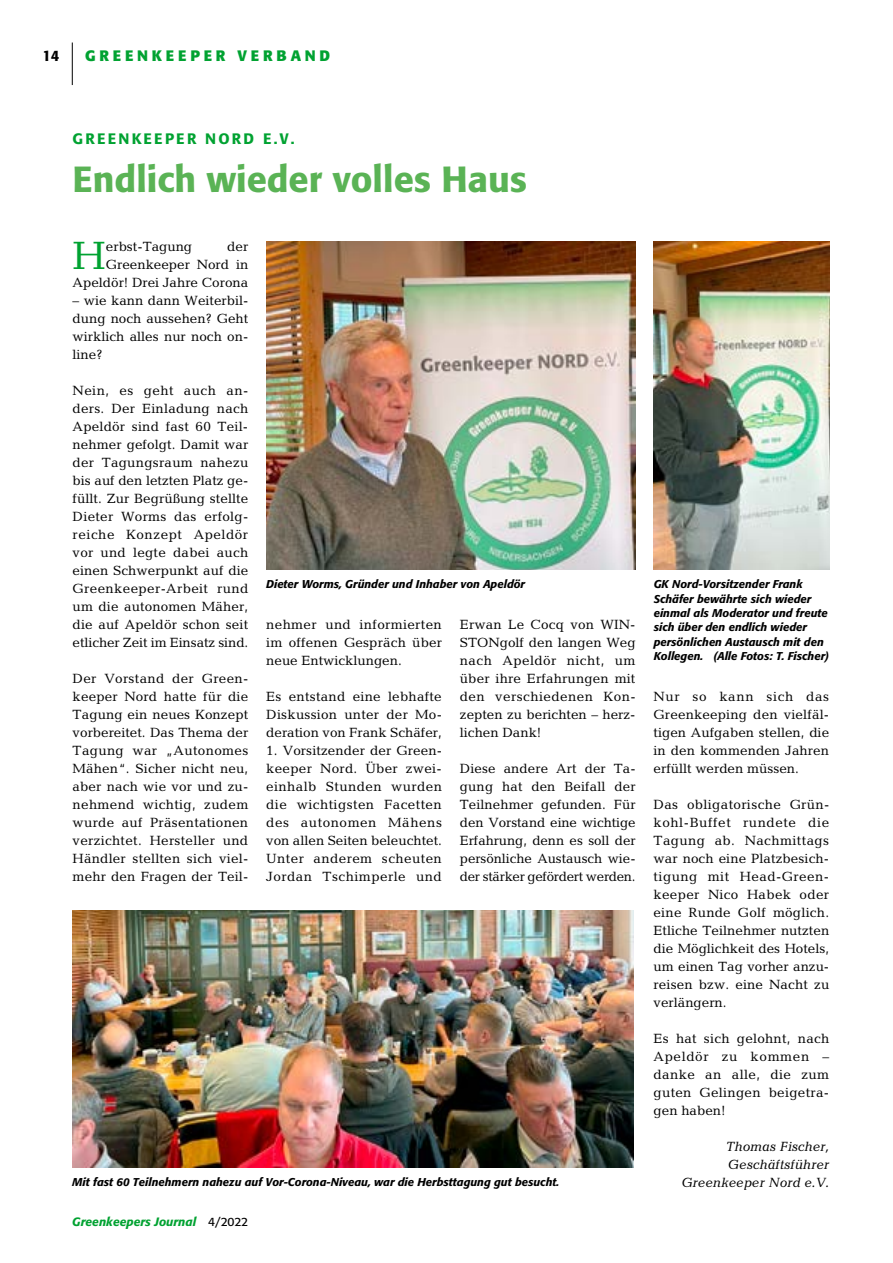
<style>
.page{position:relative;width:893px;height:1263px;background:#fff}
.page>*{position:absolute;margin:0;border:0;box-sizing:border-box;transform-origin:0 0}
.t1{font:39.9px "Candida";color:#00a231}
.t2{font:500 36px "Formata";color:#5ab355}
.t3{font:500 15px "Formata";letter-spacing:.15em;color:#00a231}
.t4{font:700 15px "Formata";letter-spacing:.25em;color:#00a231}
.t5{font:500 15px "Formata";color:#000}
.t6{font:13.5px/18px "Candida";color:#000;text-align:justify}
.t7{font:italic 13.5px/18px "Candida";color:#000;text-align:right}
.t8{font:italic 500 12px "Formata";color:#00a231}
.t9{font:italic 500 11.25px/14.4px "Formata";color:#000}
.s1{font-weight:400;font-style:normal;color:#000}
</style>
<div class="page">
<hr style="left:72px;top:43px;width:1px;height:42px;background:#000">
<img style="left:266px;top:241px;width:369px;height:329px">
<img style="left:72px;top:910px;width:562px;height:257px">
<img style="left:654px;top:241px;width:175px;height:329px">
<p class="t5" style="left:43px;top:46px;width:18px">14</p>
<p class="t4" style="left:85px;top:46px;width:246px">GREENKEEPER VERBAND</p>
<p class="t3" style="left:73px;top:129px;width:223px">GREENKEEPER NORD E.V.</p>
<h2 class="t2" style="left:73px;top:157px;width:456px">Endlich wieder volles Haus</h2>
<p class="t6" style="left:73px;top:237px;width:177px;text-align:right">der<br>Greenkeeper Nord in<br>Apeldör! Drei Jahre Corona</p>
<p class="t6" style="left:73px;top:291px;width:177px">– wie kann dann Weiterbil&shy;dung noch aussehen? Geht wirklich alles nur noch on&shy;line?</p>
<p class="t6" style="left:73px;top:381px;width:177px">Nein, es geht auch an&shy;ders. Der Einladung nach Apeldör sind fast 60 Teil&shy;nehmer gefolgt. Damit war der Tagungsraum nahezu bis auf den letzten Platz ge&shy;füllt. Zur Begrüßung stellte Dieter Worms das erfolg&shy;reiche Konzept Apeldör vor und legte dabei auch einen Schwerpunkt auf die Greenkeeper-Arbeit rund um die autonomen Mäher, die auf Apeldör schon seit etlicher Zeit im Einsatz sind.</p>
<p class="t6" style="left:73px;top:669px;width:177px">Der Vorstand der Green&shy;keeper Nord hatte für die Tagung ein neues Konzept vorbereitet. Das Thema der Tagung war „Autonomes Mähen“. Sicher nicht neu, aber nach wie vor und zu&shy;nehmend wichtig, zudem wurde auf Präsentationen verzichtet. Hersteller und Händler stellten sich viel&shy;mehr den Fragen der Teil-</p>
<h1 class="t1" style="left:73px;top:232px;width:35px">H</h1>
<p class="t6" style="left:106px;top:237px;width:88px">erbst-Tagung</p>
<p class="t9" style="left:266px;top:577px;width:260px">Dieter Worms, Gründer und Inhaber von Apeldör</p>
<p class="t6" style="left:266px;top:615px;width:177px">nehmer und informierten im offenen Gespräch über neue Entwicklungen.</p>
<p class="t6" style="left:266px;top:687px;width:177px">Es entstand eine lebhafte Diskussion unter der Mo&shy;deration von Frank Schäfer,</p>
<p class="t6" style="left:266px;top:741px;width:177px">1. Vorsitzender der Green&shy;keeper Nord. Über zwei&shy;einhalb Stunden wurden die wichtigsten Facetten des autonomen Mähens von allen Seiten beleuchtet.<br>Unter anderem scheuten Jordan Tschimperle und</p>
<p class="t6" style="left:460px;top:615px;width:177px">Erwan Le Cocq von WIN-STONgolf den langen Weg nach Apeldör nicht, um über ihre Erfahrungen mit den verschiedenen Kon&shy;zepten zu berichten – herz&shy;lichen Dank!</p>
<p class="t6" style="left:460px;top:759px;width:177px">Diese andere Art der Ta&shy;gung hat den Beifall der Teilnehmer gefunden. Für den Vorstand eine wichtige Erfahrung, denn es soll der persönliche Austausch wie&shy;der stärker gefördert werden.</p>
<p class="t9" style="left:72px;top:1174px;width:488px">Mit fast 60 Teilnehmern nahezu auf Vor-Corona-Niveau, war die Herbsttagung gut besucht.</p>
<p class="t8" style="left:72px;top:1215px;width:177px">Greenkeepers Journal <span class="s1">4/2022</span></p>
<p class="t9" style="left:654px;top:577px;width:177px">GK Nord-Vorsitzender Frank<br>Schäfer bewährte sich wieder einmal als Moderator und freute sich über den endlich wieder persönlichen Austausch mit den<br>Kollegen. (Alle Fotos: T. Fischer)</p>
<p class="t6" style="left:654px;top:687px;width:177px">Nur so kann sich das Greenkeeping den vielfäl&shy;tigen Aufgaben stellen, die in den kommenden Jahren erfüllt werden müssen.</p>
<p class="t6" style="left:654px;top:795px;width:177px">Das obligatorische Grün&shy;kohl-Buffet rundete die Tagung ab. Nachmittags war noch eine Platzbesich&shy;tigung mit Head-Green&shy;keeper Nico Habek oder eine Runde Golf möglich.<br>Etliche Teilnehmer nutzten die Möglichkeit des Hotels, um einen Tag vorher anzu&shy;reisen bzw. eine Nacht zu verlängern.</p>
<p class="t6" style="left:654px;top:1029px;width:177px">Es hat sich gelohnt, nach Apeldör zu kommen – danke an alle, die zum guten Gelingen beigetra&shy;gen haben!</p>
<p class="t7" style="left:681px;top:1137px;width:149px">Thomas Fischer,<br>Geschäftsführer<br>Greenkeeper Nord e.V.</p>
</div>
